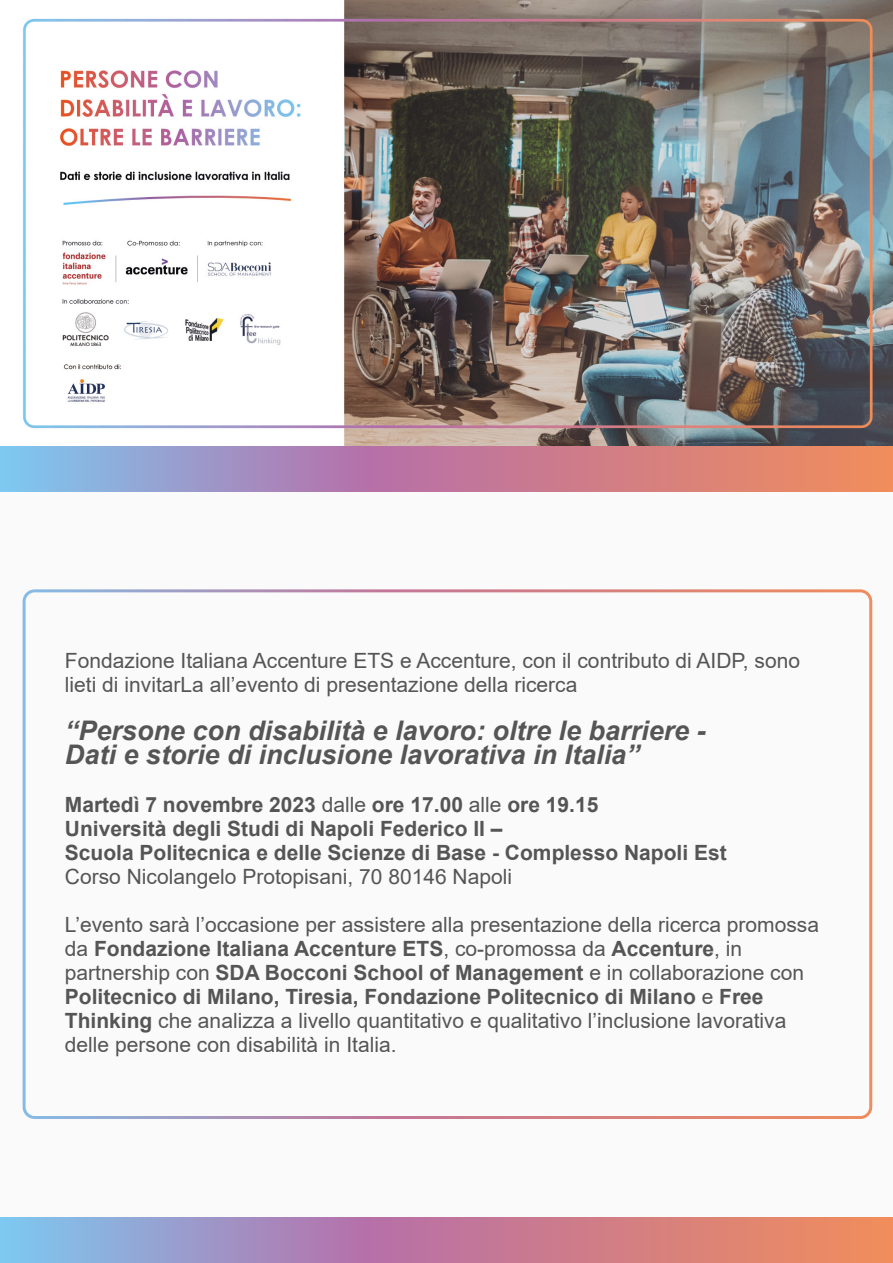
<style>
.page{position:relative;width:893px;height:1263px;background:#fafafa}
.page>*{position:absolute;margin:0;border:0;box-sizing:border-box;transform-origin:0 0}
.t1{font:italic 700 27px/24px "Arial";color:#555}
.t2{font:21px/24px "Arial";color:#555}
.t3{font:700 21px/24px "Arial";color:#555}
.s1{font-weight:400}
.s2{font-weight:700}
</style>
<div class="page">
<img style="left:23px;top:0;width:870px;height:446px">
<svg style="left:0;top:446px;width:893px;height:46px"></svg>
<svg style="left:0;top:1218px;width:893px;height:45px"></svg>
<svg style="left:23px;top:589px;width:849px;height:530px"></svg>
<p class="t2" style="left:65px;top:650px;width:737px">Fondazione Italiana Accenture ETS e Accenture, con il contributo di AIDP, sono lieti di invitarLa all’evento di presentazione della ricerca</p>
<p class="t1" style="left:65px;top:721px;width:642px">“Persone con disabilità e lavoro: oltre le barriere -<br>Dati e storie di inclusione lavorativa in Italia”</p>
<p class="t3" style="left:65px;top:794px;width:663px">Martedì 7 novembre 2023 <span class="s1">dalle</span> ore 17.00 <span class="s1">alle</span> ore 19.15<br>Università degli Studi di Napoli Federico II –<br>Scuola Politecnica e delle Scienze di Base - Complesso Napoli Est</p>
<p class="t2" style="left:65px;top:866px;width:449px">Corso Nicolangelo Protopisani, 70 80146 Napoli</p>
<p class="t2" style="left:65px;top:914px;width:756px">L’evento sarà l’occasione per assistere alla presentazione della ricerca promossa da <span class="s2">Fondazione Italiana Accenture ETS</span>, co-promossa da <span class="s2">Accenture</span>, in partnership con <span class="s2">SDA Bocconi School of Management</span> e in collaborazione con <span class="s2">Politecnico di Milano, Tiresia, Fondazione Politecnico di Milano</span> e <span class="s2">Free Thinking</span> che analizza a livello quantitativo e qualitativo l’inclusione lavorativa delle persone con disabilità in Italia.</p>
</div>
